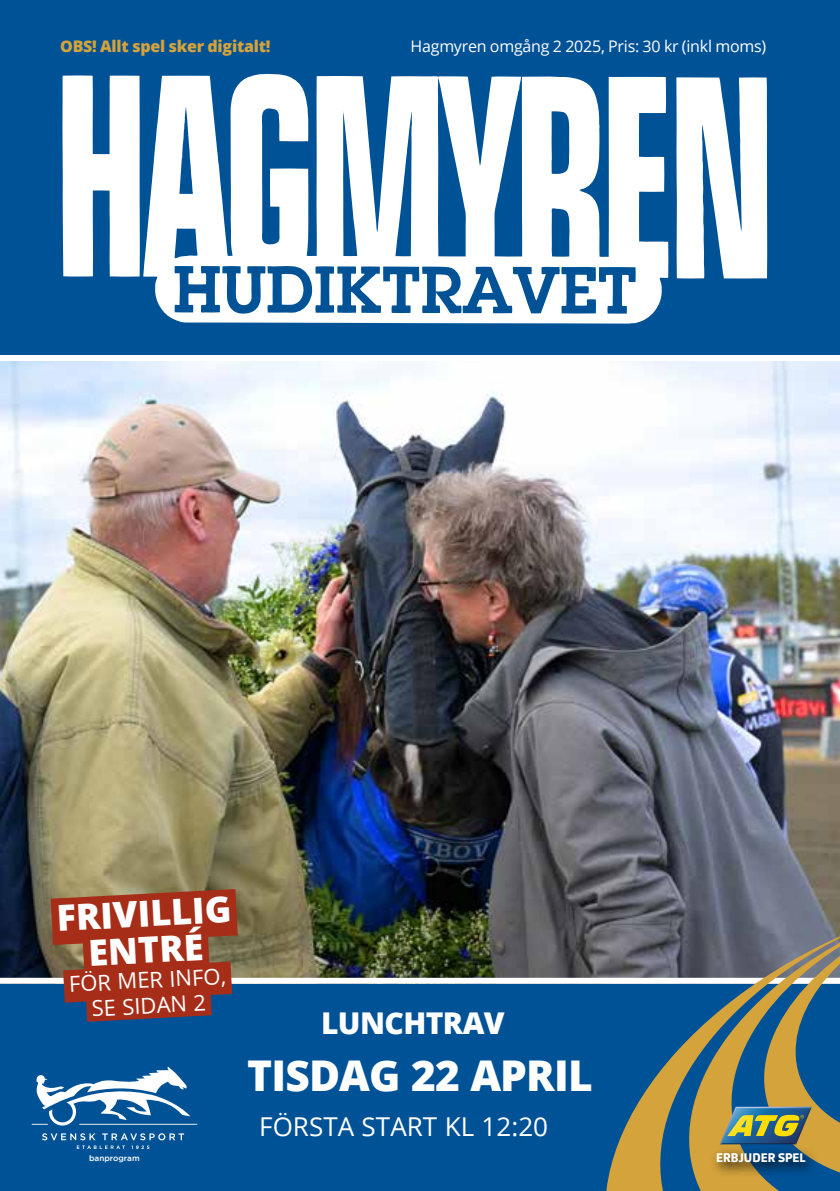
<style>
.page{position:relative;width:840px;height:1191px;background:#fff}
.page>*{position:absolute;margin:0;border:0;box-sizing:border-box;transform-origin:0 0}
.t1{font:800 42.4px "Open Sans";letter-spacing:-.02em;color:#fff}
.t2{font:800 36px/36.2px "Open Sans";color:#fff;text-align:center}
.t3{font:800 30px "Open Sans";letter-spacing:-.02em;color:#fff}
.t4{font:26px "Open Sans";color:#fff}
.t5{font:22px/25.4px "Open Sans";color:#fff;text-align:center}
.t6{font:16px "Open Sans";letter-spacing:-.015em;color:#fff}
.t7{font:800 16px "Open Sans";letter-spacing:-.015em;color:#d4a33b}
.t8{font:800 12px "ATG Text";color:#fff}
.t9{font:500 8px "Gotham";color:#fff}
</style>
<div class="page">
<div style="left:0;top:0;width:839px;height:1191px;background:#005297"></div>
<svg style="left:42px;top:1133px;width:142px;height:16px"></svg>
<svg style="left:32px;top:1066px;width:165px;height:59px"></svg>
<svg style="left:62px;top:75px;width:78px;height:202px"></svg>
<svg style="left:676px;top:77px;width:90px;height:201px"></svg>
<svg style="left:143px;top:74px;width:525px;height:249px;fill:#fff"></svg>
<img style="left:0;top:361px;width:839px;height:616px">
<div style="left:0;top:977px;width:839px;height:6px;background:#fff"></div>
<svg style="left:604px;top:923px;width:60px;height:268px"></svg>
<svg style="left:664px;top:917px;width:55px;height:274px"></svg>
<div style="left:0;top:355px;width:839px;height:6px;background:#fff"></div>
<svg style="left:51px;top:889px;width:187px;height:132px;background:#953a2b"></svg>
<svg style="left:719px;top:914px;width:120px;height:277px"></svg>
<svg style="left:710px;top:1146px;width:109px;height:31px"></svg>
<p class="t7" style="left:60px;top:34px;width:212px">OBS! Allt spel sker digitalt!</p>
<p class="t6" style="left:410px;top:35px;width:357px">Hagmyren omgång 2 2025, Pris: 30 kr (inkl moms)</p>
<h2 class="t2" style="left:56px;top:898px;width:176px;rotate:-3deg">FRIVILLIG<br>ENTRÉ</h2>
<h3 class="t5" style="left:68px;top:970px;width:159px;rotate:-3deg">FÖR MER INFO,<br>SE SIDAN 2</h3>
<p class="t9" style="left:89px;top:1153px;width:52px">banprogram</p>
<h3 class="t3" style="left:321px;top:1000px;width:185px">LUNCHTRAV</h3>
<h1 class="t1" style="left:247px;top:1043px;width:347px">TISDAG 22 APRIL</h1>
<h3 class="t4" style="left:259px;top:1109px;width:290px">FÖRSTA START KL 12:20</h3>
<p class="t8" style="left:715px;top:1150px;width:91px">ERBJUDER SPEL</p>
</div>
